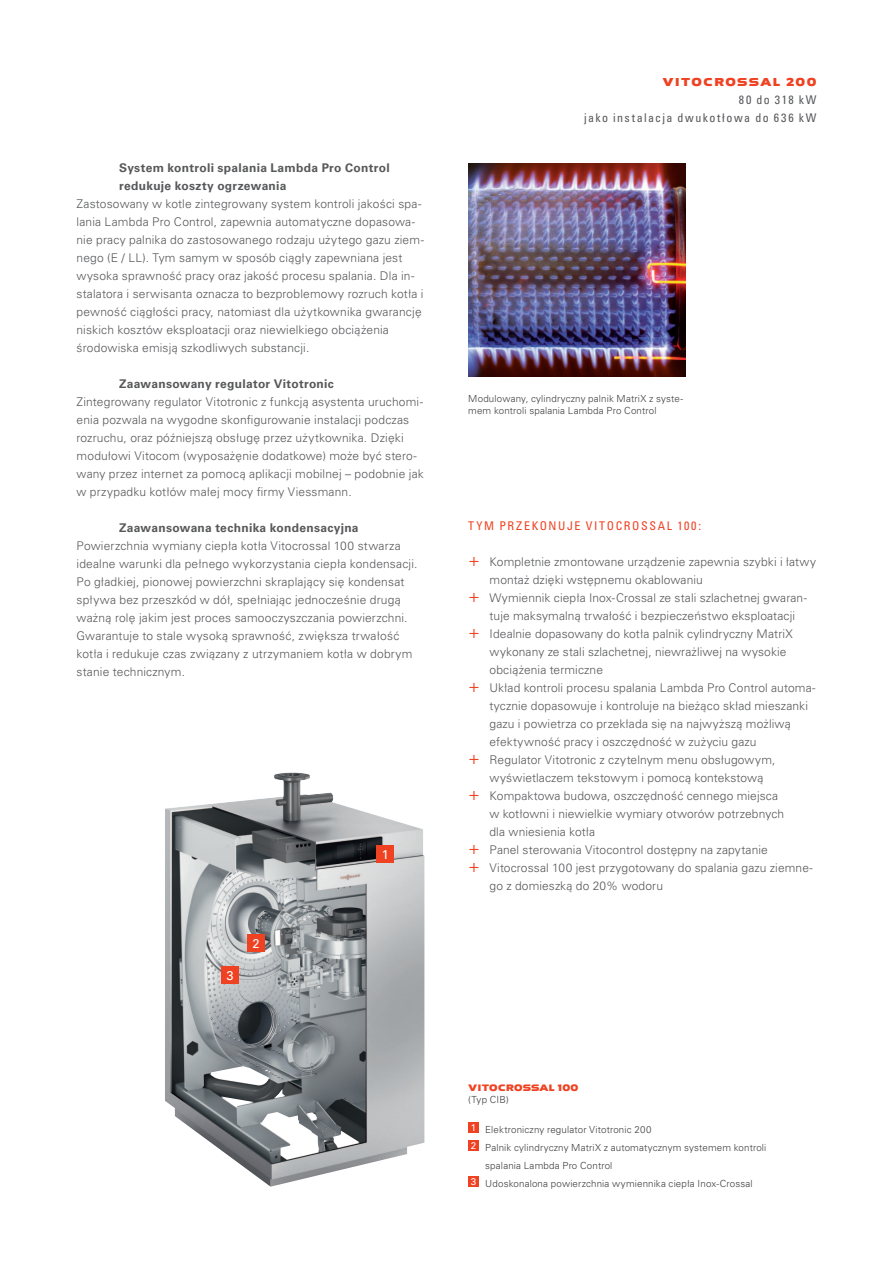
<style>
.page{position:relative;width:893px;height:1263px;background:#fff}
.page>*{position:absolute;margin:0;border:0;box-sizing:border-box;transform-origin:0 0}
.Copy___Univers_Light{font:12.75px "Univers LTCYR 55 Roman";color:#fff}
.Copy___Univers_Light-2{font:300 12px/18px "Univers LTCYR 45";letter-spacing:.01em;color:#57585a}
.Zwischenheadline___U{font:700 12px/18px "Univers LTCYR 65";letter-spacing:.025em;color:#57585a}
.Copy___Univers_Light-3{font:condensed 12px "Univers LTCYR 57";letter-spacing:.12em;color:#57585a}
.Headline_Vorteilstex{font:condensed 12px "Univers LTCYR 57";letter-spacing:.14em;color:#ef4222}
.Kopfzeile___Univers{font:700 12px "Viessmann";letter-spacing:.11em;color:#ef4222}
.Produktschnitt_Besch{font:300 9.75px/18px "Univers LTCYR 45";letter-spacing:.015em;color:#3e3e3f}
.Bildunterschriften{font:300 9.75px/12px "Univers LTCYR 45";letter-spacing:.015em;color:#3e3e3f}
.Bildunterschriften-2{font:700 9.75px "Viessmann";letter-spacing:.02em;color:#ef4222}
.t1{font:9.75px "Univers LTCYR 55 Roman";color:#fff}
.s1{font-size:18px;color:#ef4222}
</style>
<div class="page">
<img style="left:165px;top:773px;width:260px;height:414px">
<img style="left:468px;top:164px;width:218px;height:213px">
<div style="left:377px;top:846px;width:17px;height:17px;background:#ef4222"></div>
<div style="left:248px;top:935px;width:17px;height:17px;background:#ef4222"></div>
<div style="left:221px;top:967px;width:17px;height:17px;background:#ef4222"></div>
<div style="left:468px;top:1122px;width:11px;height:11px;background:#ef4222"></div>
<div style="left:468px;top:1140px;width:11px;height:11px;background:#ef4222"></div>
<div style="left:468px;top:1176px;width:11px;height:11px;background:#ef4222"></div>
<p class="Zwischenheadline___U" style="left:119px;top:159px;width:272px">System kontroli spalania Lambda Pro Control redukuje koszty ogrzewania</p>
<p class="Copy___Univers_Light-2" style="left:77px;top:195px;width:349px">Zastosowany w kotle zintegrowany system kontroli jakości spa&shy;lania Lambda Pro Control, zapewnia automatyczne dopasowa&shy;nie pracy palnika do zastosowanego rodzaju użytego gazu ziem&shy;nego (E / LL). Tym samym w sposób ciągły zapewniana jest wysoka sprawność pracy oraz jakość procesu spalania. Dla in&shy;stalatora i serwisanta oznacza to bezproblemowy rozruch kotła i pewność ciągłości pracy, natomiast dla użytkownika gwarancję niskich kosztów eksploatacji oraz niewielkiego obciążenia środowiska emisją szkodliwych substancji.</p>
<p class="Zwischenheadline___U" style="left:119px;top:375px;width:216px">Zaawansowany regulator Vitotronic</p>
<p class="Copy___Univers_Light-2" style="left:77px;top:393px;width:349px">Zintegrowany regulator Vitotronic z funkcją asystenta uruchomi&shy;enia pozwala na wygodne skonfigurowanie instalacji podczas rozruchu, oraz późniejszą obsługę przez użytkownika. Dzięki modułowi Vitocom (wyposażęnie dodatkowe) może być stero&shy;wany przez internet za pomocą aplikacji mobilnej – podobnie jak w przypadku kotłów małej mocy firmy Viessmann.</p>
<p class="Zwischenheadline___U" style="left:119px;top:519px;width:241px">Zaawansowana technika kondensacyjna</p>
<p class="Copy___Univers_Light-2" style="left:77px;top:537px;width:342px">Powierzchnia wymiany ciepła kotła Vitocrossal 100 stwarza idealne warunki dla pełnego wykorzystania ciepła kondensacji.<br>Po gładkiej, pionowej powierzchni skraplający się kondensat spływa bez przeszkód w dół, spełniając jednocześnie drugą ważną rolę jakim jest proces samooczyszczania powierzchni.<br>Gwarantuje to stale wysoką sprawność, zwiększa trwałość kotła i redukuje czas związany z utrzymaniem kotła w dobrym stanie technicznym.</p>
<p class="Copy___Univers_Light" style="left:226px;top:967px;width:9px">3</p>
<p class="Copy___Univers_Light" style="left:253px;top:934px;width:9px">2</p>
<p class="Copy___Univers_Light" style="left:382px;top:845px;width:9px">1</p>
<p class="Kopfzeile___Univers" style="left:662px;top:73px;width:156px">VITOCROSSAL 200</p>
<p class="Copy___Univers_Light-3" style="left:739px;top:92px;width:79px">80 do 318 kW</p>
<p class="Copy___Univers_Light-3" style="left:584px;top:110px;width:234px">jako instalacja dwukotłowa do 636 kW</p>
<p class="Bildunterschriften" style="left:468px;top:392px;width:216px">Modulowany, cylindryczny palnik MatriX z syste&shy;mem kontroli spalania Lambda Pro Control</p>
<p class="Headline_Vorteilstex" style="left:468px;top:518px;width:234px">TYM PRZEKONUJE VITOCROSSAL 100:</p>
<p class="Copy___Univers_Light-2" style="left:489px;top:553px;width:328px;text-indent:-21px"><span class="s1">+</span> Kompletnie zmontowane urządzenie zapewnia szybki i łatwy montaż dzięki wstępnemu okablowaniu</p>
<p class="Copy___Univers_Light-2" style="left:489px;top:589px;width:319px;text-indent:-21px"><span class="s1">+</span> Wymiennik ciepła Inox-Crossal ze stali szlachetnej gwaran&shy;tuje maksymalną trwałość i bezpieczeństwo eksploatacji</p>
<p class="Copy___Univers_Light-2" style="left:489px;top:625px;width:305px;text-indent:-21px"><span class="s1">+</span> Idealnie dopasowany do kotła palnik cylindryczny MatriX wykonany ze stali szlachetnej, niewrażliwej na wysokie obciążenia termiczne</p>
<p class="Copy___Univers_Light-2" style="left:489px;top:679px;width:328px;text-indent:-21px"><span class="s1">+</span> Układ kontroli procesu spalania Lambda Pro Control automa&shy;tycznie dopasowuje i kontroluje na bieżąco skład mieszanki gazu i powietrza co przekłada się na najwyższą możliwą efektywność pracy i oszczędność w zużyciu gazu</p>
<p class="Copy___Univers_Light-2" style="left:489px;top:751px;width:287px;text-indent:-21px"><span class="s1">+</span> Regulator Vitotronic z czytelnym menu obsługowym, wyświetlaczem tekstowym i pomocą kontekstową</p>
<p class="Copy___Univers_Light-2" style="left:489px;top:787px;width:296px;text-indent:-21px"><span class="s1">+</span> Kompaktowa budowa, oszczędność cennego miejsca w kotłowni i niewielkie wymiary otworów potrzebnych dla wniesienia kotła</p>
<p class="Copy___Univers_Light-2" style="left:468px;top:841px;width:301px"><span class="s1">+</span> Panel sterowania Vitocontrol dostępny na zapytanie</p>
<p class="Copy___Univers_Light-2" style="left:489px;top:859px;width:325px;text-indent:-21px"><span class="s1">+</span> Vitocrossal 100 jest przygotowany do spalania gazu ziemne&shy;go z domieszką do 20% wodoru</p>
<p class="Bildunterschriften-2" style="left:468px;top:1081px;width:112px">VITOCROSSAL 100</p>
<p class="Bildunterschriften" style="left:468px;top:1093px;width:42px">(Typ CIB)</p>
<p class="t1" style="left:471px;top:1121px;width:7px">1</p>
<p class="Produktschnitt_Besch" style="left:485px;top:1120px;width:168px">Elektroniczny regulator Vitotronic 200</p>
<p class="t1" style="left:471px;top:1139px;width:7px">2</p>
<p class="Produktschnitt_Besch" style="left:485px;top:1138px;width:283px">Palnik cylindryczny MatriX z automatycznym systemem kontroli spalania Lambda Pro Control</p>
<p class="t1" style="left:471px;top:1175px;width:7px">3</p>
<p class="Produktschnitt_Besch" style="left:485px;top:1174px;width:269px">Udoskonalona powierzchnia wymiennika ciepła Inox-Crossal</p>
</div>
